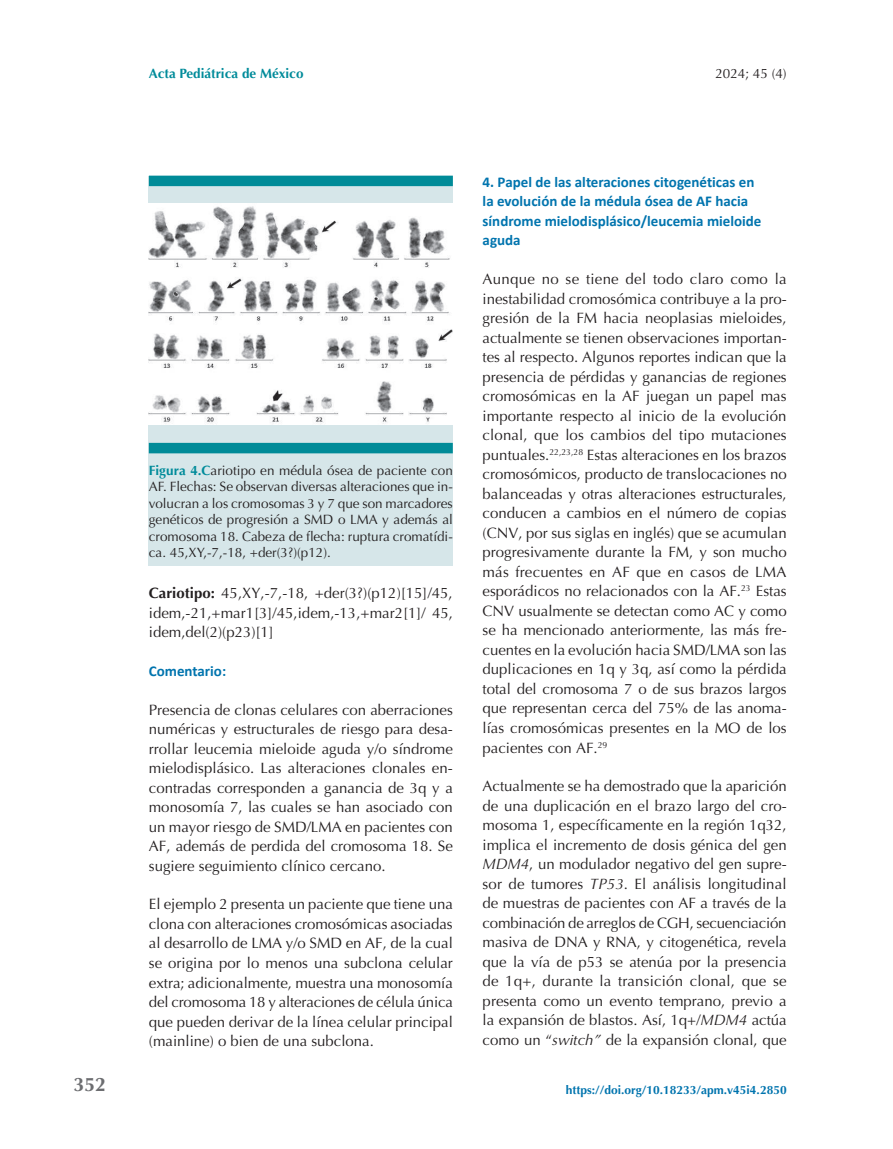
<style>
.page{position:relative;width:893px;height:1149px;background:#fff}
.page>*{position:absolute;margin:0;border:0;box-sizing:border-box;transform-origin:0 0}
.t1{font:700 19.5px "Optima";color:#6c6d70}
.t2{font:15px/19.5px "Optima";color:#231f20;text-align:justify}
.t3{font:700 15px/19.5px "Calibri";color:#0074ae}
.t4{font:13.5px/16.5px "Optima";color:#231f20;text-align:justify}
.t5{font:700 13.5px "Optima";color:#008b9a}
.t6{font:700 12px "Optima";color:#0074ae}
.s1{font-weight:700;color:#008b9a}
.s2{font-weight:700}
.s3{font-style:italic}
</style>
<div class="page">
<div style="left:149px;top:175px;width:304px;height:390px;background:#d6e6e9"></div>
<div style="left:149px;top:175px;width:304px;height:11px;background:#008b98"></div>
<div style="left:149px;top:442px;width:304px;height:11px;background:#008b98"></div>
<img style="left:149px;top:204px;width:304px;height:220px">
<h1 class="t1" style="left:74px;top:1072px;width:34px">352</h1>
<p class="t5" style="left:149px;top:66px;width:156px">Acta Pediátrica de México</p>
<p class="t4" style="left:715px;top:65px;width:73px">2024; 45 (4)</p>
<p class="t4" style="left:149px;top:462px;width:306px"><span class="s1">Figura 4.C</span>ariotipo en médula ósea de paciente con AF. Flechas: Se observan diversas alteraciones que in&shy;volucran a los cromosomas 3 y 7 que son marcadores genéticos de progresión a SMD o LMA y además al cromosoma 18. Cabeza de flecha: ruptura cromatídi&shy;ca. 45,XY,-7,-18, +der(3?)(p12).</p>
<p class="t2" style="left:149px;top:583px;width:306px"><span class="s2">Cariotipo:</span> 45,XY,-7,-18, +der(3?)(p12)[15]/45, idem,-21,+mar1[3]/45,idem,-13,+mar2[1]/ 45, idem,del(2)(p23)[1]</p>
<p class="t3" style="left:149px;top:660px;width:79px">Comentario:</p>
<p class="t2" style="left:149px;top:699px;width:306px">Presencia de clonas celulares con aberraciones numéricas y estructurales de riesgo para desa&shy;rrollar leucemia mieloide aguda y/o síndrome mielodisplásico. Las alteraciones clonales en&shy;contradas corresponden a ganancia de 3q y a monosomía 7, las cuales se han asociado con un mayor riesgo de SMD/LMA en pacientes con AF, además de perdida del cromosoma 18. Se sugiere seguimiento clínico cercano.</p>
<p class="t2" style="left:149px;top:894px;width:306px">El ejemplo 2 presenta un paciente que tiene una clona con alteraciones cromosómicas asociadas al desarrollo de LMA y/o SMD en AF, de la cual se origina por lo menos una subclona celular extra; adicionalmente, muestra una monosomía del cromosoma 18 y alteraciones de célula única que pueden derivar de la línea celular principal (mainline) o bien de una subclona.</p>
<p class="t3" style="left:483px;top:172px;width:280px">4. Papel de las alteraciones citogenéticas en la evolución de la médula ósea de AF hacia síndrome mielodisplásico/leucemia mieloide aguda</p>
<p class="t2" style="left:483px;top:269px;width:306px">Aunque no se tiene del todo claro como la inestabilidad cromosómica contribuye a la pro&shy;gresión de la FM hacia neoplasias mieloides, actualmente se tienen observaciones importan&shy;tes al respecto. Algunos reportes indican que la presencia de pérdidas y ganancias de regiones cromosómicas en la AF juegan un papel mas importante respecto al inicio de la evolución clonal, que los cambios del tipo mutaciones puntuales.<sup>22,23,28</sup> Estas alteraciones en los brazos cromosómicos, producto de translocaciones no balanceadas y otras alteraciones estructurales, conducen a cambios en el número de copias (CNV, por sus siglas en inglés) que se acumulan progresivamente durante la FM, y son mucho más frecuentes en AF que en casos de LMA esporádicos no relacionados con la AF.<sup>23</sup> Estas CNV usualmente se detectan como AC y como se ha mencionado anteriormente, las más fre&shy;cuentes en la evolución hacia SMD/LMA son las duplicaciones en 1q y 3q, así como la pérdida total del cromosoma 7 o de sus brazos largos que representan cerca del 75% de las anoma&shy;lías cromosómicas presentes en la MO de los pacientes con AF.<sup>29</sup></p>
<p class="t2" style="left:483px;top:776px;width:306px">Actualmente se ha demostrado que la aparición de una duplicación en el brazo largo del cro&shy;mosoma 1, específicamente en la región 1q32, implica el incremento de dosis génica del gen <span class="s3">MDM4</span>, un modulador negativo del gen supre&shy;sor de tumores <span class="s3">TP53</span>. El análisis longitudinal de muestras de pacientes con AF a través de la combinación de arreglos de CGH, secuenciación masiva de DNA y RNA, y citogenética, revela que la vía de p53 se atenúa por la presencia de 1q+, durante la transición clonal, que se presenta como un evento temprano, previo a la expansión de blastos. Así, 1q+/<span class="s3">MDM4</span> actúa como un “<span class="s3">switch”</span> de la expansión clonal, que</p>
<p class="t6" style="left:566px;top:1082px;width:222px">https://doi.org/10.18233/apm.v45i4.2850</p>
</div>
